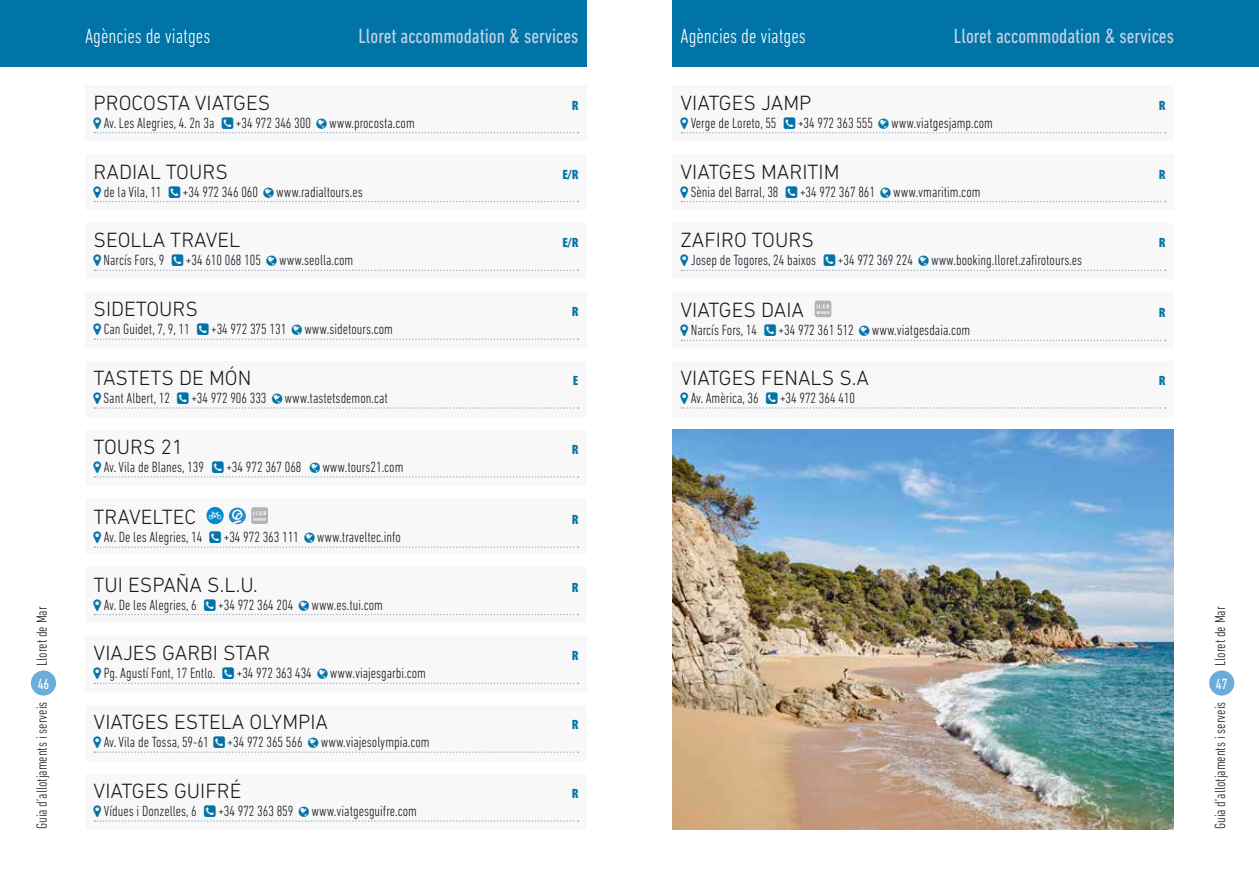
<style>
.page{position:relative;width:1259px;height:893px;background:#fff}
.page>*{position:absolute;margin:0;border:0;box-sizing:border-box;transform-origin:0 0}
.t1{font:300 21px "DIN Next LT Pro";color:#1a171c}
.t2{font:condensed 21px "DIN Next LT Pro";color:#c7d2e4}
.t3{font:300 condensed 21px "DIN Next LT Pro";color:#fff}
.t4{font:300 condensed 15px "DIN Next LT Pro";color:#1a171c}
.t5{font:condensed 15px "DIN Next LT Pro";color:#fff}
.t6{font:900 condensed 13.5px "Myriad Pro";color:#0074a7}
</style>
<div class="page">
<div style="left:31px;top:670px;width:25px;height:26px;background:#6aacda;border-radius:50%"></div>
<div style="left:1209px;top:670px;width:25px;height:26px;background:#6aacda;border-radius:50%"></div>
<div style="left:0;top:0;width:587px;height:67px;background:#0074a7"></div>
<div style="left:85px;top:85px;width:502px;height:56px;background:#f8f8f8"></div>
<div style="left:85px;top:154px;width:502px;height:56px;background:#f8f8f8"></div>
<div style="left:85px;top:361px;width:502px;height:56px;background:#f8f8f8"></div>
<div style="left:85px;top:430px;width:502px;height:55px;background:#f8f8f8"></div>
<div style="left:85px;top:292px;width:502px;height:56px;background:#f8f8f8"></div>
<div style="left:85px;top:567px;width:502px;height:56px;background:#f8f8f8"></div>
<div style="left:85px;top:498px;width:502px;height:56px;background:#f8f8f8"></div>
<svg style="left:206px;top:507px;width:62px;height:17px"></svg>
<div style="left:85px;top:636px;width:502px;height:56px;background:#f8f8f8"></div>
<div style="left:672px;top:0;width:587px;height:67px;background:#0074a7"></div>
<div style="left:85px;top:705px;width:502px;height:56px;background:#f8f8f8"></div>
<div style="left:672px;top:292px;width:502px;height:56px;background:#f8f8f8"></div>
<svg style="left:814px;top:301px;width:17px;height:16px"></svg>
<div style="left:672px;top:361px;width:502px;height:55px;background:#f8f8f8"></div>
<div style="left:85px;top:774px;width:502px;height:56px;background:#f8f8f8"></div>
<div style="left:672px;top:85px;width:502px;height:56px;background:#f8f8f8"></div>
<div style="left:672px;top:154px;width:502px;height:56px;background:#f8f8f8"></div>
<div style="left:672px;top:223px;width:502px;height:56px;background:#f8f8f8"></div>
<img style="left:672px;top:430px;width:502px;height:400px">
<div style="left:85px;top:223px;width:502px;height:56px;background:#f8f8f8"></div>
<svg style="left:94px;top:132px;width:485px;height:1px"></svg>
<svg style="left:94px;top:200px;width:485px;height:2px"></svg>
<svg style="left:94px;top:407px;width:485px;height:2px"></svg>
<svg style="left:94px;top:476px;width:485px;height:2px"></svg>
<svg style="left:94px;top:338px;width:485px;height:2px"></svg>
<svg style="left:94px;top:613px;width:485px;height:2px"></svg>
<svg style="left:94px;top:546px;width:485px;height:2px"></svg>
<svg style="left:94px;top:682px;width:485px;height:2px"></svg>
<svg style="left:94px;top:751px;width:485px;height:2px"></svg>
<svg style="left:680px;top:339px;width:485px;height:2px"></svg>
<svg style="left:680px;top:407px;width:485px;height:2px"></svg>
<svg style="left:94px;top:820px;width:485px;height:2px"></svg>
<svg style="left:680px;top:132px;width:485px;height:1px"></svg>
<svg style="left:680px;top:200px;width:485px;height:2px"></svg>
<svg style="left:680px;top:269px;width:485px;height:2px"></svg>
<svg style="left:94px;top:269px;width:485px;height:2px"></svg>
<h1 class="t3" style="left:85px;top:24px;width:127px">Agències de viatges</h1>
<h1 class="t2" style="left:358px;top:25px;width:221px">Lloret accommodation &amp; services</h1>
<h1 class="t1" style="left:94px;top:90px;width:178px">PROCOSTA VIATGES</h1>
<p class="t6" style="left:572px;top:98px;width:8px">R</p>
<p class="t4" style="left:104px;top:114px;width:112px">Av. Les Alegries, 4. 2n 3a</p>
<p class="t4" style="left:236px;top:114px;width:180px">+34 972 346 300 www.procosta.com</p>
<h1 class="t1" style="left:94px;top:159px;width:136px">RADIAL TOURS</h1>
<p class="t6" style="left:562px;top:166px;width:18px">E/R</p>
<p class="t4" style="left:104px;top:183px;width:59px">de la Vila, 11</p>
<p class="t4" style="left:183px;top:183px;width:181px">+34 972 346 060 www.radialtours.es</p>
<h1 class="t1" style="left:94px;top:228px;width:148px">SEOLLA TRAVEL</h1>
<p class="t6" style="left:562px;top:235px;width:18px">E/R</p>
<p class="t4" style="left:104px;top:252px;width:62px">Narcís Fors, 9</p>
<p class="t4" style="left:186px;top:252px;width:169px">+34 610 068 105 www.seolla.com</p>
<h1 class="t1" style="left:94px;top:297px;width:106px">SIDETOURS</h1>
<p class="t6" style="left:572px;top:304px;width:8px">R</p>
<p class="t4" style="left:104px;top:321px;width:87px">Can Guidet, 7, 9, 11</p>
<p class="t4" style="left:211px;top:321px;width:183px">+34 972 375 131 www.sidetours.com</p>
<h1 class="t1" style="left:94px;top:366px;width:159px">TASTETS DE MÓN</h1>
<p class="t6" style="left:573px;top:373px;width:7px">E</p>
<p class="t4" style="left:104px;top:389px;width:68px">Sant Albert, 12</p>
<p class="t4" style="left:191px;top:389px;width:198px">+34 972 906 333 www.tastetsdemon.cat</p>
<h1 class="t1" style="left:94px;top:435px;width:91px">TOURS 21</h1>
<p class="t6" style="left:572px;top:442px;width:8px">R</p>
<p class="t4" style="left:104px;top:458px;width:102px">Av. Vila de Blanes, 139</p>
<p class="t4" style="left:226px;top:458px;width:77px">+34 972 367 068</p>
<p class="t4" style="left:322px;top:458px;width:83px">www.tours21.com</p>
<h1 class="t1" style="left:94px;top:505px;width:104px">TRAVELTEC</h1>
<p class="t6" style="left:572px;top:512px;width:8px">R</p>
<p class="t4" style="left:104px;top:529px;width:100px">Av. De les Alegries, 14</p>
<p class="t4" style="left:224px;top:529px;width:179px">+34 972 363 111 www.traveltec.info</p>
<h1 class="t3" style="left:680px;top:24px;width:127px">Agències de viatges</h1>
<h1 class="t2" style="left:954px;top:25px;width:221px">Lloret accommodation &amp; services</h1>
<h1 class="t1" style="left:680px;top:91px;width:132px">VIATGES JAMP</h1>
<p class="t6" style="left:1158px;top:98px;width:8px">R</p>
<p class="t4" style="left:691px;top:114px;width:87px">Verge de Loreto, 55</p>
<p class="t4" style="left:798px;top:114px;width:196px">+34 972 363 555 www.viatgesjamp.com</p>
<h1 class="t1" style="left:680px;top:159px;width:160px">VIATGES MARITIM</h1>
<p class="t6" style="left:1158px;top:167px;width:8px">R</p>
<p class="t4" style="left:691px;top:183px;width:89px">Sènia del Barral, 38</p>
<p class="t4" style="left:800px;top:183px;width:182px">+34 972 367 861 www.vmaritim.com</p>
<h1 class="t1" style="left:680px;top:228px;width:135px">ZAFIRO TOURS</h1>
<p class="t6" style="left:1158px;top:235px;width:8px">R</p>
<p class="t4" style="left:691px;top:252px;width:127px">Josep de Togores, 24 baixos</p>
<p class="t4" style="left:838px;top:252px;width:246px">+34 972 369 224 www.booking.lloret.zafirotours.es</p>
<h1 class="t1" style="left:680px;top:298px;width:125px">VIATGES DAIA</h1>
<p class="t6" style="left:1158px;top:305px;width:8px">R</p>
<p class="t4" style="left:691px;top:322px;width:68px">Narcís Fors, 14</p>
<p class="t4" style="left:778px;top:322px;width:193px">+34 972 361 512 www.viatgesdaia.com</p>
<h1 class="t1" style="left:680px;top:366px;width:190px">VIATGES FENALS S.A</h1>
<p class="t6" style="left:1158px;top:373px;width:8px">R</p>
<p class="t4" style="left:691px;top:389px;width:69px">Av. Amèrica, 36</p>
<p class="t4" style="left:780px;top:389px;width:77px">+34 972 364 410</p>
<h1 class="t1" style="left:94px;top:572px;width:166px">TUI ESPAÑA S.L.U.</h1>
<p class="t6" style="left:572px;top:579px;width:8px">R</p>
<p class="t4" style="left:104px;top:596px;width:94px">Av. De les Alegries, 6</p>
<p class="t4" style="left:218px;top:596px;width:166px">+34 972 364 204 www.es.tui.com</p>
<p class="t4" style="left:33px;top:666px;width:61px;rotate:-90deg">Lloret de Mar</p>
<p class="t4" style="left:1211px;top:666px;width:61px;rotate:-90deg">Lloret de Mar</p>
<h1 class="t1" style="left:94px;top:641px;width:178px">VIAJES GARBI STAR</h1>
<p class="t6" style="left:572px;top:648px;width:8px">R</p>
<p class="t4" style="left:104px;top:665px;width:113px">Pg. Agustí Font, 17 Entlo.</p>
<p class="t4" style="left:237px;top:665px;width:191px">+34 972 363 434 www.viajesgarbi.com</p>
<p class="t5" style="left:38px;top:675px;width:13px">46</p>
<p class="t5" style="left:1216px;top:675px;width:13px">47</p>
<p class="t4" style="left:33px;top:829px;width:129px;rotate:-90deg">Guia d’allotjaments i serveis</p>
<h1 class="t1" style="left:94px;top:710px;width:236px">VIATGES ESTELA OLYMPIA</h1>
<p class="t6" style="left:572px;top:717px;width:8px">R</p>
<p class="t4" style="left:104px;top:734px;width:106px">Av. Vila de Tossa, 59-61</p>
<p class="t4" style="left:228px;top:734px;width:204px">+34 972 365 566 www.viajesolympia.com</p>
<h1 class="t1" style="left:94px;top:779px;width:149px">VIATGES GUIFRÉ</h1>
<p class="t6" style="left:572px;top:786px;width:8px">R</p>
<p class="t4" style="left:104px;top:802px;width:94px">Vídues i Donzelles, 6</p>
<p class="t4" style="left:218px;top:802px;width:200px">+34 972 363 859 www.viatgesguifre.com</p>
<p class="t4" style="left:1211px;top:829px;width:129px;rotate:-90deg">Guia d’allotjaments i serveis</p>
</div>
